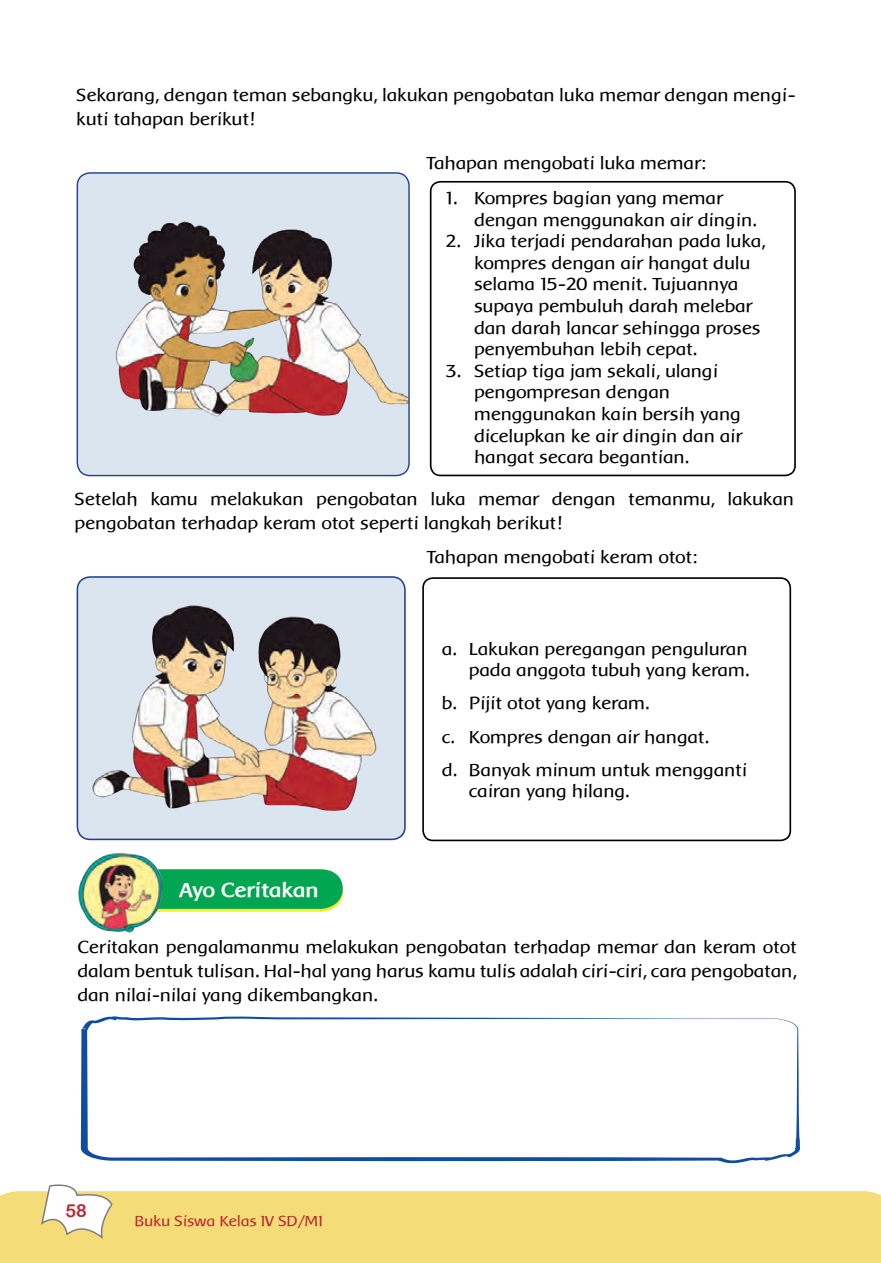
<style>
.page{position:relative;width:881px;height:1263px;background:#fff}
.page>*{position:absolute;margin:0;border:0;box-sizing:border-box;transform-origin:0 0}
.t1{font:700 21px "Baar Metanoia";color:#fff}
.t2{font:18px/21.6px "Baar Metanoia";color:#000}
.t3{font:18px "Arial Rounded MT Bold";color:#ba272e}
.t4{font:15px "Baar Metanoia";color:#ba272e}
</style>
<div class="page">
<div style="left:0;top:1191px;width:880px;height:72px;background:#f4dc78"></div>
<svg style="left:40px;top:1184px;width:74px;height:56px"></svg>
<img style="left:77px;top:173px;width:332px;height:303px">
<div style="left:77px;top:172px;width:332px;height:304px;border:1px solid #25408f;border-radius:13px"></div>
<img style="left:77px;top:577px;width:328px;height:262px">
<div style="left:77px;top:576px;width:328px;height:264px;border:2px solid #25408f;border-radius:13px"></div>
<div style="left:429px;top:181px;width:366px;height:295px;border:2px solid #000;border-radius:10px"></div>
<div style="left:422px;top:577px;width:368px;height:264px;border:2px solid #000;border-radius:10px"></div>
<svg style="left:164px;top:869px;width:179px;height:43px;background:#19ad53"></svg>
<img style="left:78px;top:853px;width:86px;height:80px">
<svg style="left:81px;top:1016px;width:719px;height:147px"></svg>
<p class="t2" style="left:77px;top:83px;width:720px;line-height:24px">Sekarang, dengan teman sebangku, lakukan pengobatan luka memar dengan mengi&shy;kuti tahapan berikut!</p>
<p class="t2" style="left:426px;top:152px;width:281px">Tahapan mengobati luka memar:</p>
<p class="t2" style="left:474px;top:187px;width:284px;text-indent:-28px">1. Kompres bagian yang memar dengan menggunakan air dingin.</p>
<p class="t2" style="left:474px;top:230px;width:293px;text-indent:-28px">2. Jika terjadi pendarahan pada luka, kompres dengan air hangat dulu selama 15-20 menit. Tujuannya supaya pembuluh darah melebar dan darah lancar sehingga proses penyembuhan lebih cepat.</p>
<p class="t2" style="left:474px;top:360px;width:270px;text-indent:-28px">3. Setiap tiga jam sekali, ulangi pengompresan dengan menggunakan kain bersih yang dicelupkan ke air dingin dan air hangat secara begantian.</p>
<p class="t2" style="left:75px;top:487px;width:720px;line-height:24px">Setelah kamu melakukan pengobatan luka memar dengan temanmu, lakukan pengobatan terhadap keram otot seperti langkah berikut!</p>
<p class="t2" style="left:427px;top:547px;width:272px">Tahapan mengobati keram otot:</p>
<p class="t1" style="left:179px;top:878px;width:141px">Ayo Ceritakan</p>
<p class="t2" style="left:442px;top:639px;width:309px;line-height:20.7px;text-align:right">a. Lakukan peregangan penguluran pada anggota tubuh yang keram.</p>
<p class="t2" style="left:442px;top:687px;width:307px;line-height:33.5px">b. Pijit otot yang keram.<br>c. Kompres dengan air hangat.<br>d. Banyak minum untuk mengganti</p>
<p class="t2" style="left:469px;top:780px;width:162px">cairan yang hilang.</p>
<p class="t2" style="left:78px;top:935px;width:720px;line-height:24px;text-align:justify">Ceritakan pengalamanmu melakukan pengobatan terhadap memar dan keram otot dalam bentuk tulisan. Hal-hal yang harus kamu tulis adalah ciri-ciri, cara pengobatan, dan nilai-nilai yang dikembangkan.</p>
<p class="t3" style="left:65px;top:1199px;width:23px">58</p>
<p class="t4" style="left:135px;top:1213px;width:190px">Buku Siswa Kelas IV SD/MI</p>
</div>
